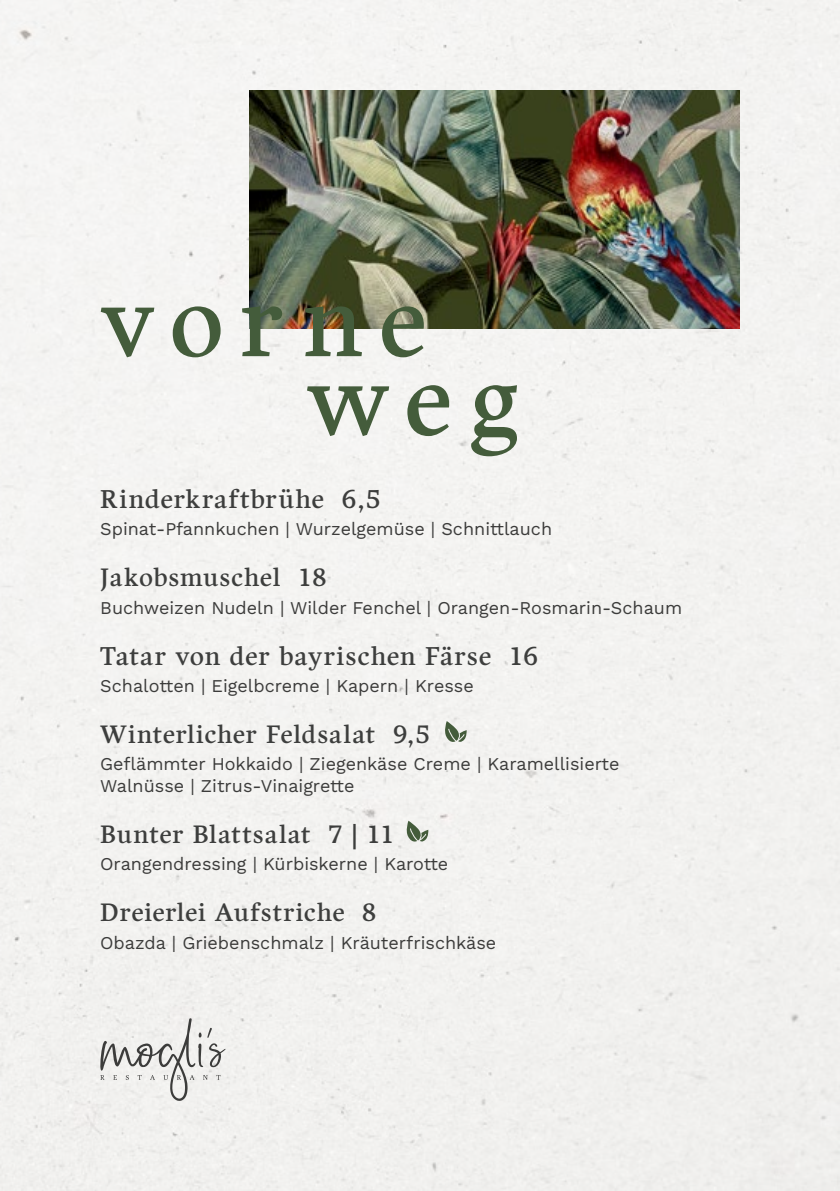
<style>
.page{position:relative;width:840px;height:1191px;background:#fff}
.page>*{position:absolute;margin:0;border:0;box-sizing:border-box;transform-origin:0 0}
.t1{font:100px/78.8px "Harfang";letter-spacing:.17em;color:#445c3b}
.t2{font:26px "Harfang";letter-spacing:.04em;color:#3d3e3d}
.t3{font:25.4px "Harfang";letter-spacing:.035em;color:#3d3e3d}
.t4{font:18px/21.6px "Work Sans";color:#3c3c3b}
</style>
<div class="page">
<div style="left:0;top:0;width:839px;height:1191px;background:#f3f2f0"></div>
<svg style="left:100px;top:1018px;width:125px;height:82px"></svg>
<img style="left:249px;top:90px;width:490px;height:238px">
<svg style="left:405px;top:820px;width:23px;height:21px"></svg>
<svg style="left:443px;top:721px;width:23px;height:21px"></svg>
<h1 class="t1" style="left:306px;top:292px;width:215px;text-indent:-206px">vorne weg</h1>
<h2 class="t2" style="left:100px;top:488px;width:282px">Rinderkraftbrühe 6,5</h2>
<p class="t4" style="left:100px;top:520px;width:453px">Spinat-Pfannkuchen | Wurzelgemüse | Schnittlauch</p>
<h3 class="t3" style="left:100px;top:567px;width:228px">Jakobsmuschel 18</h3>
<p class="t4" style="left:100px;top:598px;width:583px">Buchweizen Nudeln | Wilder Fenchel | Orangen-Rosmarin-Schaum</p>
<h2 class="t2" style="left:100px;top:645px;width:439px">Tatar von der bayrischen Färse 16</h2>
<p class="t4" style="left:100px;top:676px;width:375px">Schalotten | Eigelbcreme | Kapern | Kresse</p>
<h3 class="t3" style="left:100px;top:724px;width:331px">Winterlicher Feldsalat 9,5</h3>
<p class="t4" style="left:100px;top:752px;width:520px">Geflämmter Hokkaido | Ziegenkäse Creme | Karamellisierte<br>Walnüsse | Zitrus-Vinaigrette</p>
<h3 class="t3" style="left:100px;top:824px;width:296px">Bunter Blattsalat 7 | 11</h3>
<p class="t4" style="left:100px;top:854px;width:349px">Orangendressing | Kürbiskerne | Karotte</p>
<h3 class="t3" style="left:100px;top:902px;width:278px">Dreierlei Aufstriche 8</h3>
<p class="t4" style="left:100px;top:933px;width:397px">Obazda | Griebenschmalz | Kräuterfrischkäse</p>
</div>
